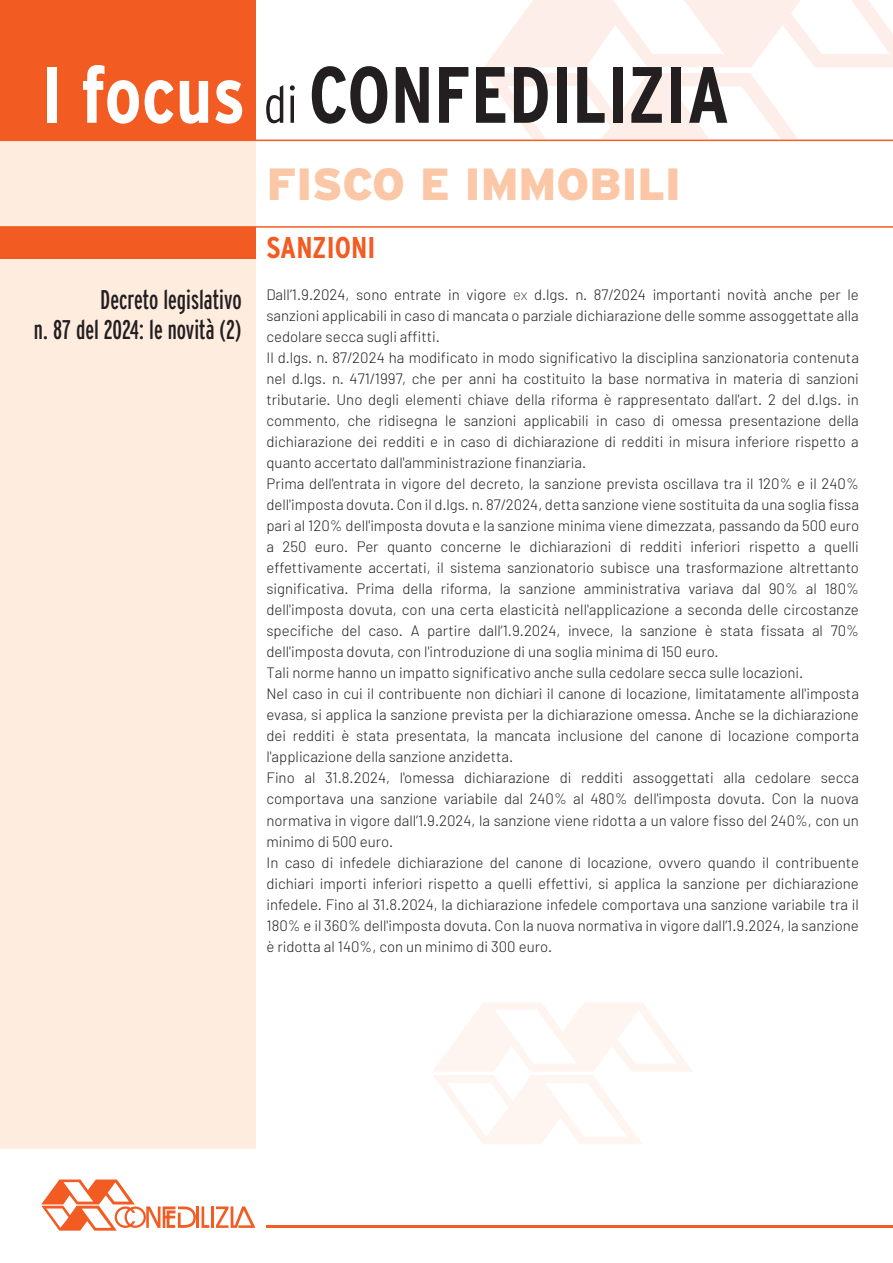
<style>
.page{position:relative;width:893px;height:1263px;background:#fff}
.page>*{position:absolute;margin:0;border:0;box-sizing:border-box;transform-origin:0 0}
.t1{font:700 condensed 79.65px "Interstate";color:#231f20}
.t2{font:900 45px "Interstate";color:#fbc7a7}
.t3{font:700 condensed 30px "Interstate";color:#f25b21}
.t4{font:extra-condensed 27px/30.5px "Interstate";color:#231f20;text-align:right}
.t5{font:300 15px/21px "Barlow";color:#231f20}
.s1{color:#fff}
.s2{font-weight:300;font-size:51.75px}
.s3{font-weight:200}
</style>
<div class="page">
<div style="left:0;top:4px;width:255px;height:1145px;background:#feecdf"></div>
<hr style="left:267px;top:1225px;width:626px;height:3px;background:#f25b21">
<hr style="left:196px;top:1206px;width:3px;height:22px;background:#f25b21">
<svg style="left:202px;top:1206px;width:7px;height:22px"></svg>
<hr style="left:211px;top:1206px;width:3px;height:22px;background:#f25b21">
<svg style="left:216px;top:1206px;width:39px;height:22px"></svg>
<svg style="left:41px;top:1179px;width:155px;height:51px"></svg>
<svg style="left:484px;top:0;width:409px;height:67px"></svg>
<svg style="left:485px;top:73px;width:313px;height:66px"></svg>
<div style="left:0;top:0;width:255px;height:140px;background:#f25b21"></div>
<hr style="left:0;top:140px;width:893px;height:1px;background:#f25b21">
<svg style="left:433px;top:1003px;width:259px;height:141px"></svg>
<hr style="left:0;top:226px;width:893px;height:2px;background:#f25b21">
<div style="left:0;top:227px;width:255px;height:31px;background:#f25b21"></div>
<h1 class="t1" style="left:41px;top:50px;width:690px"><span class="s1">I focus</span> <span class="s2">di</span> CONFEDILIZIA</h1>
<h2 class="t2" style="left:267px;top:158px;width:416px">FISCO E IMMOBILI</h2>
<h3 class="t4" style="left:34px;top:284px;width:209px">Decreto legislativo<br>n. 87 del 2024: le novità (2)</h3>
<h3 class="t3" style="left:266px;top:231px;width:110px">SANZIONI</h3>
<p class="t5" style="left:266px;top:284px;width:594px">Dall’1.9.2024, sono entrate in vigore <span class="s3">ex</span> d.lgs. n. 87/2024 importanti novità anche per le sanzioni applicabili in caso di mancata o parziale dichiarazione delle somme assoggettate alla cedolare secca sugli affitti.<br>Il d.lgs. n. 87/2024 ha modificato in modo significativo la disciplina sanzionatoria contenuta nel d.lgs. n. 471/1997, che per anni ha costituito la base normativa in materia di sanzioni tributarie. Uno degli elementi chiave della riforma è rappresentato dall'art. 2 del d.lgs. in commento, che ridisegna le sanzioni applicabili in caso di omessa presentazione della dichiarazione dei redditi e in caso di dichiarazione di redditi in misura inferiore rispetto a quanto accertato dall'amministrazione finanziaria.<br>Prima dell'entrata in vigore del decreto, la sanzione prevista oscillava tra il 120% e il 240% dell'imposta dovuta. Con il d.lgs. n. 87/2024, detta sanzione viene sostituita da una soglia fissa pari al 120% dell'imposta dovuta e la sanzione minima viene dimezzata, passando da 500 euro a 250 euro. Per quanto concerne le dichiarazioni di redditi inferiori rispetto a quelli effettivamente accertati, il sistema sanzionatorio subisce una trasformazione altrettanto significativa. Prima della riforma, la sanzione amministrativa variava dal 90% al 180% dell'imposta dovuta, con una certa elasticità nell'applicazione a seconda delle circostanze specifiche del caso. A partire dall’1.9.2024, invece, la sanzione è stata fissata al 70% dell'imposta dovuta, con l'introduzione di una soglia minima di 150 euro.<br>Tali norme hanno un impatto significativo anche sulla cedolare secca sulle locazioni.<br>Nel caso in cui il contribuente non dichiari il canone di locazione, limitatamente all'imposta evasa, si applica la sanzione prevista per la dichiarazione omessa. Anche se la dichiarazione dei redditi è stata presentata, la mancata inclusione del canone di locazione comporta l'applicazione della sanzione anzidetta.<br>Fino al 31.8.2024, l'omessa dichiarazione di redditi assoggettati alla cedolare secca comportava una sanzione variabile dal 240% al 480% dell'imposta dovuta. Con la nuova normativa in vigore dall’1.9.2024, la sanzione viene ridotta a un valore fisso del 240%, con un minimo di 500 euro.<br>In caso di infedele dichiarazione del canone di locazione, ovvero quando il contribuente dichiari importi inferiori rispetto a quelli effettivi, si applica la sanzione per dichiarazione infedele. Fino al 31.8.2024, la dichiarazione infedele comportava una sanzione variabile tra il 180% e il 360% dell'imposta dovuta. Con la nuova normativa in vigore dall’1.9.2024, la sanzione è ridotta al 140%, con un minimo di 300 euro.</p>
</div>
